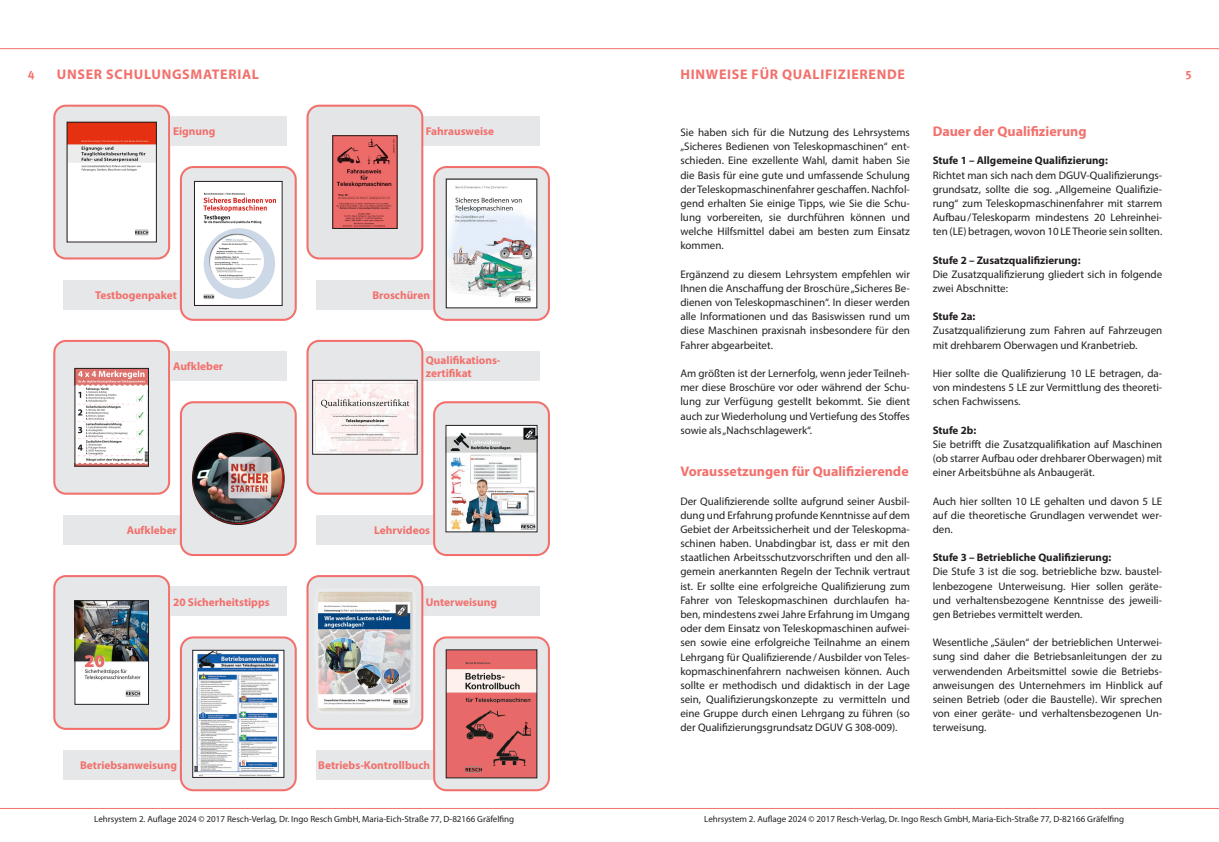
<style>
.page{position:relative;width:1219px;height:842px;background:#fff}
.page>*{position:absolute;margin:0;border:0;box-sizing:border-box;transform-origin:0 0}
.t1{font:700 14px "Myriad Pro";color:#f2706c}
.t2{font:700 14px "Myriad Pro";letter-spacing:.05em;color:#f2706c}
.t3{font:700 12px "Meta Pro";color:#f2706c}
.t4{font:700 11.3px/13.6px "Myriad Pro";color:#f2706c}
.t5{font:11px/14.2px "Myriad Pro";color:#231f20;text-align:justify}
.t6{font:700 11px "Myriad Pro";color:#231f20}
.t7{font:9px "Myriad Pro";color:#231f20}
</style>
<div class="page">
<hr style="left:0;top:808px;width:1219px;height:1px;background:#f2706c">
<hr style="left:0;top:48px;width:1219px;height:1px;background:#f2706c">
<div style="left:423px;top:352px;width:117px;height:29px;background:#e6e7e9"></div>
<div style="left:54px;top:106px;width:115px;height:152px;background:#e6e7e9;border-radius:12px"></div>
<div style="left:53px;top:105px;width:117px;height:154px;border:2px solid #f2706c;border-radius:12px"></div>
<div style="left:170px;top:116px;width:117px;height:30px;background:#e6e7e9"></div>
<div style="left:63px;top:280px;width:117px;height:29px;background:#e6e7e9"></div>
<div style="left:181px;top:167px;width:115px;height:153px;background:#e6e7e9;border-radius:12px"></div>
<div style="left:180px;top:166px;width:117px;height:155px;border:2px solid #f2706c;border-radius:12px"></div>
<div style="left:423px;top:116px;width:117px;height:30px;background:#e6e7e9"></div>
<div style="left:308px;top:106px;width:114px;height:152px;background:#e4e5e7;border-radius:12px"></div>
<div style="left:306px;top:105px;width:117px;height:154px;border:2px solid #f2706c;border-radius:12px"></div>
<div style="left:316px;top:280px;width:117px;height:29px;background:#e6e7e9"></div>
<div style="left:434px;top:167px;width:115px;height:153px;background:#e6e7e9;border-radius:12px"></div>
<div style="left:433px;top:166px;width:117px;height:155px;border:2px solid #f2706c;border-radius:12px"></div>
<div style="left:63px;top:515px;width:117px;height:29px;background:#e6e7e9"></div>
<div style="left:181px;top:402px;width:115px;height:153px;background:#e6e7e9;border-radius:12px"></div>
<div style="left:180px;top:401px;width:117px;height:155px;border:2px solid #f2706c;border-radius:12px"></div>
<div style="left:316px;top:515px;width:117px;height:29px;background:#e6e7e9"></div>
<div style="left:434px;top:402px;width:115px;height:153px;background:#e6e7e9;border-radius:12px"></div>
<div style="left:433px;top:401px;width:117px;height:155px;border:2px solid #f2706c;border-radius:12px"></div>
<div style="left:54px;top:341px;width:115px;height:153px;background:#e6e7e9;border-radius:12px"></div>
<div style="left:53px;top:340px;width:117px;height:155px;border:2px solid #f2706c;border-radius:12px"></div>
<div style="left:170px;top:352px;width:117px;height:29px;background:#e6e7e9"></div>
<div style="left:308px;top:341px;width:114px;height:153px;background:#e6e7e9;border-radius:12px"></div>
<div style="left:306px;top:340px;width:117px;height:155px;border:2px solid #f2706c;border-radius:12px"></div>
<div style="left:54px;top:576px;width:115px;height:153px;background:#e6e7e9;border-radius:12px"></div>
<div style="left:53px;top:575px;width:117px;height:155px;border:2px solid #f2706c;border-radius:12px"></div>
<div style="left:170px;top:587px;width:117px;height:29px;background:#e6e7e9"></div>
<div style="left:423px;top:587px;width:117px;height:29px;background:#e6e7e9"></div>
<div style="left:63px;top:750px;width:117px;height:29px;background:#e6e7e9"></div>
<svg style="left:181px;top:637px;width:115px;height:153px;background:#d7d7d9"></svg>
<div style="left:180px;top:636px;width:117px;height:155px;border:2px solid #f2706c;border-radius:12px"></div>
<div style="left:316px;top:750px;width:117px;height:29px;background:#e6e7e9"></div>
<svg style="left:434px;top:637px;width:115px;height:153px;background:#d7cbcc"></svg>
<div style="left:433px;top:636px;width:117px;height:155px;border:2px solid #f2706c;border-radius:12px"></div>
<img style="left:448px;top:652px;width:87px;height:124px">
<img style="left:335px;top:137px;width:60px;height:90px">
<div style="left:333px;top:135px;width:64px;height:94px;border:1px solid #231f20"></div>
<img style="left:448px;top:427px;width:87px;height:103px">
<div style="left:446px;top:425px;width:91px;height:107px;border:1px solid #231f20"></div>
<div style="left:308px;top:576px;width:114px;height:153px;background:#e6e7e9;border-radius:12px"></div>
<div style="left:306px;top:575px;width:117px;height:155px;border:2px solid #f2706c;border-radius:12px"></div>
<img style="left:77px;top:602px;width:70px;height:100px">
<div style="left:75px;top:600px;width:74px;height:104px;border:1px solid #231f20"></div>
<img style="left:192px;top:433px;width:92px;height:91px;border-radius:46px">
<img style="left:195px;top:652px;width:87px;height:123px">
<img style="left:448px;top:181px;width:87px;height:125px">
<div style="left:446px;top:179px;width:91px;height:129px;border:1px solid #231f20"></div>
<img style="left:69px;top:124px;width:86px;height:116px">
<div style="left:67px;top:122px;width:90px;height:120px;border:1px solid #231f20"></div>
<img style="left:77px;top:370px;width:70px;height:94px">
<div style="left:75px;top:368px;width:74px;height:98px;border:1px solid #231f20"></div>
<img style="left:310px;top:580px;width:117px;height:137px">
<img style="left:314px;top:382px;width:101px;height:70px">
<div style="left:312px;top:380px;width:105px;height:74px;border:1px solid #231f20"></div>
<img style="left:196px;top:183px;width:84px;height:121px">
<div style="left:194px;top:181px;width:88px;height:125px;border:1px solid #231f20"></div>
<p class="t3" style="left:28px;top:66px;width:8px">4</p>
<p class="t2" style="left:57px;top:66px;width:204px">UNSER SCHULUNGSMATERIAL</p>
<p class="t2" style="left:680px;top:66px;width:226px">HINWEISE FÜR QUALIFIZIERENDE</p>
<p class="t4" style="left:173px;top:124px;width:44px">Eignung</p>
<p class="t4" style="left:95px;top:288px;width:83px">Testbogenpaket</p>
<p class="t4" style="left:173px;top:359px;width:52px">Aufkleber</p>
<p class="t4" style="left:426px;top:124px;width:70px">Fahrausweise</p>
<p class="t4" style="left:372px;top:288px;width:59px">Broschüren</p>
<p class="t4" style="left:426px;top:353px;width:76px">Qualifikations&shy;zertifikat</p>
<p class="t4" style="left:127px;top:523px;width:52px">Aufkleber</p>
<p class="t4" style="left:374px;top:523px;width:58px">Lehrvideos</p>
<p class="t4" style="left:173px;top:595px;width:98px">20 Sicherheitstipps</p>
<p class="t4" style="left:426px;top:595px;width:73px">Unterweisung</p>
<p class="t4" style="left:80px;top:758px;width:98px">Betriebsanweisung</p>
<p class="t4" style="left:318px;top:758px;width:113px">Betriebs-Kontrollbuch</p>
<p class="t5" style="left:680px;top:125px;width:231px">Sie haben sich für die Nutzung des Lehrsystems „Sicheres Bedienen von Teleskopmaschinen“ ent&shy;schieden. Eine exzellente Wahl, damit haben Sie die Basis für eine gute und umfassende Schulung der Teleskopmaschinenfahrer geschaffen. Nachfol&shy;gend erhalten Sie einige Tipps, wie Sie die Schu&shy;lung vorbereiten, sie durchführen können und welche Hilfsmittel dabei am besten zum Einsatz kommen.</p>
<p class="t5" style="left:680px;top:267px;width:231px">Ergänzend zu diesem Lehrsystem empfehlen wir Ihnen die Anschaffung der Broschüre „Sicheres Be&shy;dienen von Teleskopmaschinen“. In dieser werden alle Informationen und das Basiswissen rund um diese Maschinen praxisnah insbesondere für den Fahrer abgearbeitet.</p>
<p class="t5" style="left:680px;top:366px;width:231px">Am größten ist der Lernerfolg, wenn jeder Teilneh&shy;mer diese Broschüre vor oder während der Schu&shy;lung zur Verfügung gestellt bekommt. Sie dient auch zur Wiederholung und Vertiefung des Stoffes sowie als „Nachschlagewerk“.</p>
<p class="t1" style="left:680px;top:462px;width:230px">Voraussetzungen für Qualifizierende</p>
<p class="t5" style="left:680px;top:494px;width:231px">Der Qualifizierende sollte aufgrund seiner Ausbil&shy;dung und Erfahrung profunde Kenntnisse auf dem Gebiet der Arbeitssicherheit und der Teleskopma&shy;schinen haben. Unabdingbar ist, dass er mit den staatlichen Arbeitsschutzvorschriften und den all&shy;gemein anerkannten Regeln der Technik vertraut ist. Er sollte eine erfolgreiche Qualifizierung zum Fahrer von Teleskopmaschinen durchlaufen ha&shy;ben, mindestens zwei Jahre Erfahrung im Umgang oder dem Einsatz von Teleskopmaschinen aufwei&shy;sen sowie eine erfolgreiche Teilnahme an einem Lehrgang für Qualifizierende/Ausbilder von Teles&shy;kopmaschinenfahrern nachweisen können. Auch sollte er methodisch und didaktisch in der Lage sein, Qualifizierungskonzepte zu vermitteln und eine Gruppe durch einen Lehrgang zu führen (so der Qualifizierungsgrundsatz DGUV G 308-009).</p>
<p class="t1" style="left:933px;top:122px;width:155px">Dauer der Qualifizierung</p>
<p class="t6" style="left:933px;top:154px;width:177px">Stufe 1 – Allgemeine Qualifizierung:</p>
<p class="t5" style="left:933px;top:168px;width:231px">Richtet man sich nach dem DGUV-Qualifizierungs&shy;grundsatz, sollte die sog. „Allgemeine Qualifizie&shy;rung“ zum Teleskopmaschinenfahrer mit starrem Aufbau/Teleskoparm mindestens 20 Lehreinhei&shy;ten (LE) betragen, wovon 10 LE Theorie sein sollten.</p>
<p class="t6" style="left:933px;top:253px;width:149px">Stufe 2 – Zusatzqualifizierung:</p>
<p class="t5" style="left:933px;top:267px;width:231px">Die Zusatzqualifizierung gliedert sich in folgende zwei Abschnitte:</p>
<p class="t6" style="left:933px;top:309px;width:44px">Stufe 2a:</p>
<p class="t5" style="left:933px;top:323px;width:231px">Zusatzqualifizierung zum Fahren auf Fahrzeugen mit drehbarem Oberwagen und Kranbetrieb.</p>
<p class="t5" style="left:933px;top:366px;width:231px">Hier sollte die Qualifizierung 10 LE betragen, da&shy;von mindestens 5 LE zur Vermittlung des theoreti&shy;schen Fachwissens.</p>
<p class="t6" style="left:933px;top:423px;width:45px">Stufe 2b:</p>
<p class="t5" style="left:933px;top:437px;width:231px">Sie betrifft die Zusatzqualifikation auf Maschinen (ob starrer Aufbau oder drehbarer Oberwagen) mit einer Arbeitsbühne als Anbaugerät.</p>
<p class="t5" style="left:933px;top:494px;width:231px">Auch hier sollten 10 LE gehalten und davon 5 LE auf die theoretische Grundlagen verwendet wer&shy;den.</p>
<p class="t6" style="left:933px;top:550px;width:180px">Stufe 3 – Betriebliche Qualifizierung:</p>
<p class="t5" style="left:933px;top:564px;width:231px">Die Stufe 3 ist die sog. betriebliche bzw. baustel&shy;lenbezogene Unterweisung. Hier sollen geräte&shy;und verhaltensbezogene Kenntnisse des jeweili&shy;gen Betriebes vermittelt werden.</p>
<p class="t5" style="left:933px;top:635px;width:231px">Wesentliche „Säulen“ der betrieblichen Unterwei&shy;sung sind daher die Betriebsanleitungen der zu verwendenden Arbeitsmittel sowie die Betriebs&shy;anweisungen des Unternehmers im Hinblick auf seinen Betrieb (oder die Baustelle). Wir sprechen von einer geräte- und verhaltensbezogenen Un&shy;terweisung.</p>
<p class="t7" style="left:94px;top:813px;width:421px">Lehrsystem 2. Auflage 2024 © 2017 Resch-Verlag, Dr. Ingo Resch GmbH, Maria-Eich-Straße 77, D-82166 Gräfelfing</p>
<p class="t7" style="left:704px;top:813px;width:421px">Lehrsystem 2. Auflage 2024 © 2017 Resch-Verlag, Dr. Ingo Resch GmbH, Maria-Eich-Straße 77, D-82166 Gräfelfing</p>
<p class="t3" style="left:1185px;top:66px;width:8px">5</p>
</div>
